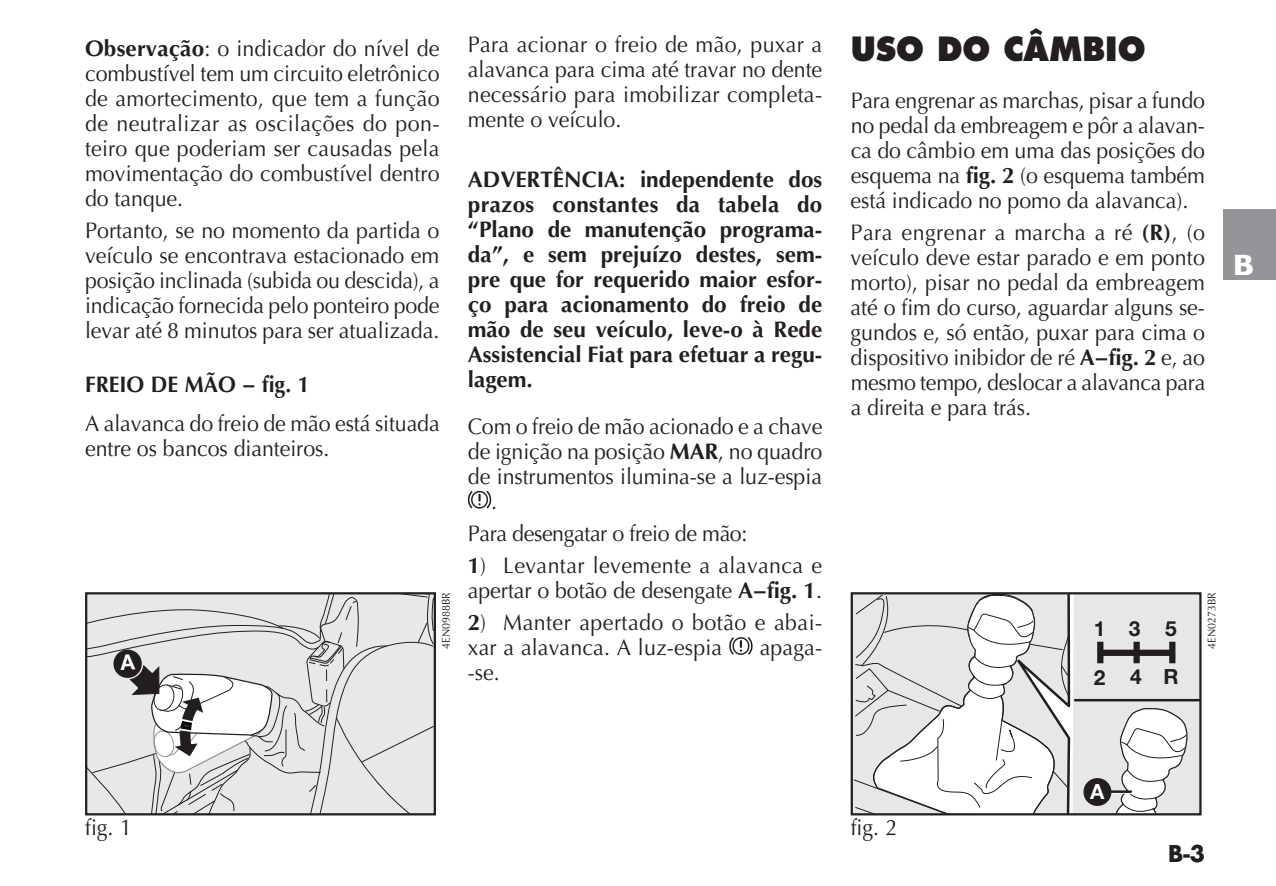
<style>
.page{position:relative;width:1276px;height:886px;background:#fff}
.page>*{position:absolute;margin:0;border:0;box-sizing:border-box;transform-origin:0 0}
.t1{font:800 32.5px "Futura";color:#231f20;scale:.95 1}
.t2{font:700 30px "Gill Sans";color:#fff;scale:.95 1}
.t3{font:22.5px/25px "Optima";letter-spacing:-.005em;color:#231f20;text-align:justify;scale:.95 1}
.t4{font:700 22.5px/25px "Optima";color:#231f20;text-align:justify}
.t5{font:22.5px/25px "Optima";letter-spacing:.02em;color:#231f20;scale:.95 1}
.t6{font:700 22.5px "Optima";color:#231f20;scale:.95 1}
.t7{font:700 22.5px "Futura";color:#231f20}
.t8{font:700 21px "Helvetica Neue";color:#221e1f}
.t9{font:700 21px "Helvetica Neue";color:#fff}
.t10{font:11.25px "Optima";color:#231f20;scale:.95 1}
.s1{font-weight:700}
</style>
<div class="page">
<div style="left:1223px;top:209px;width:53px;height:71px;background:#939598"></div>
<svg style="left:467px;top:490px;width:25px;height:19px"></svg>
<svg style="left:729px;top:637px;width:24px;height:18px"></svg>
<div style="left:852px;top:593px;width:348px;height:221px;background:#e7e7e7"></div>
<hr style="left:1074px;top:699px;width:126px;height:2px;background:#221e1f">
<div style="left:1098px;top:650px;width:75px;height:6px;background:#221e1f"></div>
<div style="left:1097px;top:642px;width:6px;height:21px;background:#221e1f"></div>
<div style="left:1133px;top:642px;width:6px;height:21px;background:#221e1f"></div>
<div style="left:1169px;top:642px;width:6px;height:21px;background:#221e1f"></div>
<svg style="left:1114px;top:708px;width:74px;height:108px"></svg>
<svg style="left:853px;top:595px;width:224px;height:221px"></svg>
<hr style="left:1108px;top:791px;width:23px;height:3px;background:#fff">
<hr style="left:1108px;top:790px;width:23px;height:3px;background:#221e1f">
<div style="left:1083px;top:778px;width:28px;height:28px;background:#221e1f;border-radius:50%"></div>
<div style="left:850px;top:592px;width:351px;height:223px;border:2px solid #231f20"></div>
<svg style="left:86px;top:593px;width:348px;height:221px;background:#d7d8d8"></svg>
<p class="t3" style="left:85px;top:37px;width:375px"><span class="s1">Observação</span>: o indicador do nível de combustível tem um circuito eletrônico de amortecimento, que tem a função de neutralizar as oscilações do pon&shy;teiro que poderiam ser causadas pela movimentação do combustível dentro do tanque.</p>
<p class="t3" style="left:85px;top:219px;width:375px">Portanto, se no momento da partida o veículo se encontrava estacionado em posição inclinada (subida ou descida), a indicação fornecida pelo ponteiro pode levar até 8 minutos para ser atualizada.</p>
<p class="t6" style="left:85px;top:373px;width:238px">FREIO DE MÃO − fig. 1</p>
<p class="t3" style="left:85px;top:412px;width:375px">A alavanca do freio de mão está situada entre os bancos dianteiros.</p>
<p class="t10" style="left:440px;top:649px;width:61px;rotate:-90deg">4EN0988BR</p>
<p class="t3" style="left:468px;top:33px;width:374px">Para acionar o freio de mão, puxar a alavanca para cima até travar no dente necessário para imobilizar completa&shy;mente o veículo.</p>
<p class="t4" style="left:468px;top:168px;width:356px">ADVERTÊNCIA: independente dos prazos constantes da tabela do “Plano de manutenção programa&shy;da”, e sem prejuízo destes, sem&shy;pre que for requerido maior esfor&shy;ço para acionamento do freio de mão de seu veículo, leve-o à Rede Assistencial Fiat para efetuar a regu&shy;lagem.</p>
<p class="t3" style="left:468px;top:414px;width:375px">Com o freio de mão acionado e a chave</p>
<p class="t3" style="left:468px;top:439px;width:375px">de ignição na posição <span class="s1">MAR</span>, no quadro</p>
<p class="t3" style="left:468px;top:464px;width:374px">de instrumentos ilumina-se a luz-espia</p>
<p class="t3" style="left:491px;top:489px;width:8px">.</p>
<p class="t3" style="left:468px;top:522px;width:296px">Para desengatar o freio de mão:</p>
<p class="t5" style="left:468px;top:554px;width:374px"><span class="s1">1</span>) Levantar levemente a alavanca e apertar o botão de desengate <span class="s1">A−fig. 1</span>.</p>
<p class="t5" style="left:468px;top:611px;width:374px"><span class="s1">2</span>) Manter apertado o botão e abai&shy;xar a alavanca. A luz-espia</p>
<p class="t3" style="left:760px;top:636px;width:67px">apaga-</p>
<p class="t3" style="left:468px;top:661px;width:35px">-se.</p>
<h1 class="t1" style="left:850px;top:37px;width:312px">USO DO CÂMBIO</h1>
<p class="t3" style="left:850px;top:88px;width:374px">Para engrenar as marchas, pisar a fundo no pedal da embreagem e pôr a alavan&shy;ca do câmbio em uma das posições do esquema na <span class="s1">fig. 2</span> (o esquema também está indicado no pomo da alavanca).</p>
<p class="t3" style="left:850px;top:221px;width:375px">Para engrenar a marcha a ré <span class="s1">(R)</span>, (o veículo deve estar parado e em ponto morto), pisar no pedal da embreagem até o fim do curso, aguardar alguns se&shy;gundos e, só então, puxar para cima o dispositivo inibidor de ré <span class="s1">A−fig. 2</span> e, ao mesmo tempo, deslocar a alavanca para a direita e para trás.</p>
<h2 class="t2" style="left:1232px;top:248px;width:24px">B</h2>
<p class="t8" style="left:1093px;top:621px;width:48px">1 3</p>
<p class="t8" style="left:1093px;top:669px;width:86px">24R</p>
<p class="t8" style="left:1165px;top:621px;width:13px">5</p>
<p class="t10" style="left:1206px;top:649px;width:61px;rotate:-90deg">4EN0273BR</p>
<p class="t3" style="left:85px;top:816px;width:51px">fig. 1</p>
<p class="t3" style="left:850px;top:816px;width:51px">fig. 2</p>
<p class="t9" style="left:1090px;top:784px;width:16px">A</p>
<p class="t7" style="left:1167px;top:838px;width:39px">B-3</p>
</div>
